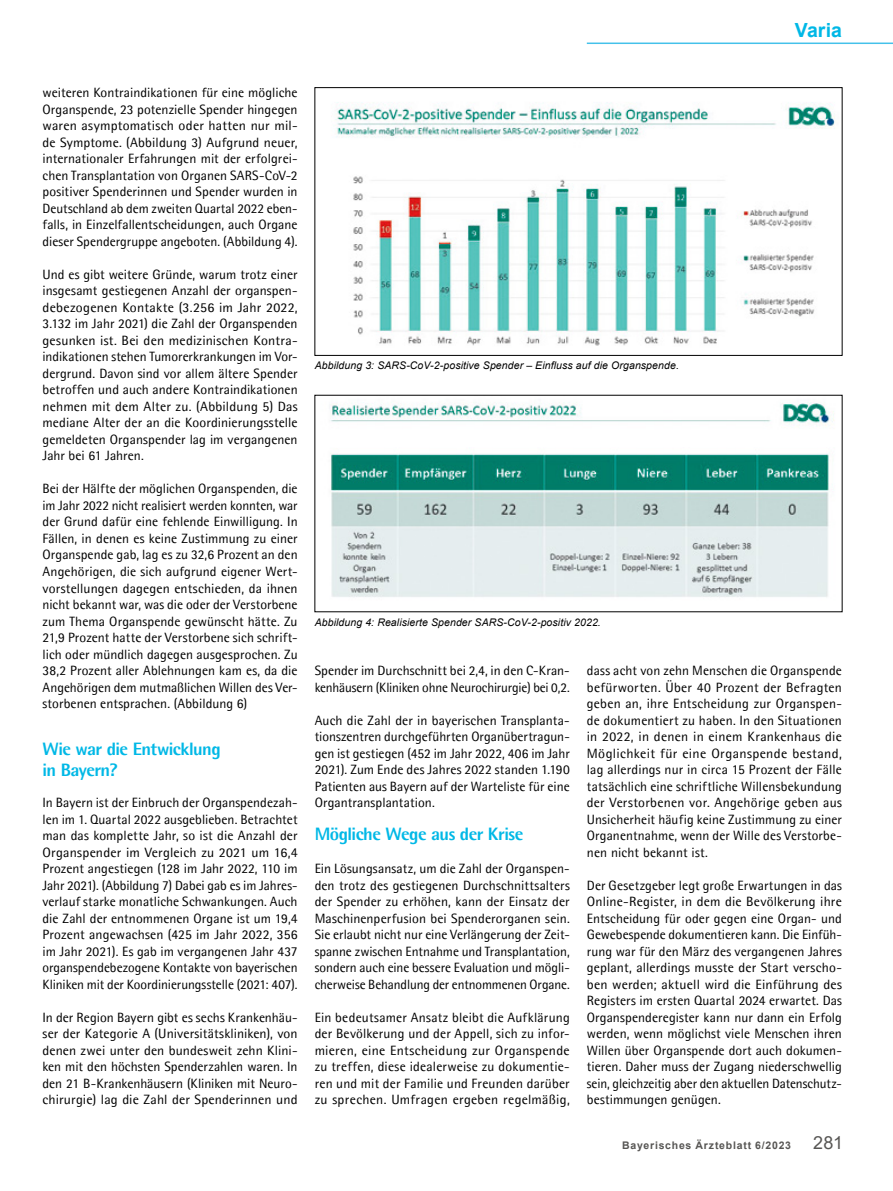
<style>
.page{position:relative;width:893px;height:1191px;background:#fff}
.page>*{position:absolute;margin:0;border:0;box-sizing:border-box;transform-origin:0 0}
.t1{font:700 19.5px "Arial";color:#00b8e6}
.t2{font:800 18px/21px "Agfa Rotis Semisans";letter-spacing:-.03em;color:#00b8e6}
.t3{font:13.5px/16.5px "Agfa Rotis Semisans";color:#000;text-align:justify}
.t4{font:italic 10.5px "Arial";letter-spacing:.01em;color:#000}
.t5{font:700 10.5px "Arial";letter-spacing:.07em;color:#575654}
.s1{font-weight:400;font-size:18px}
</style>
<div class="page">
<hr style="left:587px;top:43px;width:306px;height:1px;background:#44c1ea">
<img style="left:335px;top:102px;width:500px;height:244px">
<div style="left:315px;top:87px;width:527px;height:268px;border:1px solid #000"></div>
<img style="left:330px;top:402px;width:504px;height:195px">
<h1 class="t1" style="left:795px;top:16px;width:49px">Varia</h1>
<p class="t3" style="left:43px;top:84px;width:257px">weiteren Kontraindikationen für eine mögliche Organspende, 23 potenzielle Spender hingegen waren asymptomatisch oder hatten nur mil&shy;de Symptome. (Abbildung 3) Aufgrund neuer, internationaler Erfahrungen mit der erfolgrei&shy;chen Transplantation von Organen SARS-CoV-2 positiver Spenderinnen und Spender wurden in Deutschland ab dem zweiten Quartal 2022 eben&shy;falls, in Einzelfallentscheidungen, auch Organe dieser Spendergruppe angeboten. (Abbildung 4).</p>
<p class="t3" style="left:43px;top:266px;width:257px">Und es gibt weitere Gründe, warum trotz einer insgesamt gestiegenen Anzahl der organspen&shy;debezogenen Kontakte (3.256 im Jahr 2022, 3.132 im Jahr 2021) die Zahl der Organspenden gesunken ist. Bei den medizinischen Kontra&shy;indikationen stehen Tumorerkrankungen im Vor&shy;dergrund. Davon sind vor allem ältere Spender betroffen und auch andere Kontraindikationen nehmen mit dem Alter zu. (Abbildung 5) Das mediane Alter der an die Koordinierungsstelle gemeldeten Organspender lag im vergangenen Jahr bei 61 Jahren.</p>
<p class="t3" style="left:43px;top:480px;width:257px">Bei der Hälfte der möglichen Organspenden, die im Jahr 2022 nicht realisiert werden konnten, war der Grund dafür eine fehlende Einwilligung. In Fällen, in denen es keine Zustimmung zu einer Organspende gab, lag es zu 32,6 Prozent an den Angehörigen, die sich aufgrund eigener Wert&shy;vorstellungen dagegen entschieden, da ihnen nicht bekannt war, was die oder der Verstorbene zum Thema Organspende gewünscht hätte. Zu 21,9 Prozent hatte der Verstorbene sich schrift&shy;lich oder mündlich dagegen ausgesprochen. Zu 38,2 Prozent aller Ablehnungen kam es, da die Angehörigen dem mutmaßlichen Willen des Ver&shy;storbenen entsprachen. (Abbildung 6)</p>
<h2 class="t2" style="left:43px;top:737px;width:180px">Wie war die Entwicklung in Bayern?</h2>
<p class="t3" style="left:43px;top:794px;width:257px">In Bayern ist der Einbruch der Organspendezah&shy;len im 1. Quartal 2022 ausgeblieben. Betrachtet man das komplette Jahr, so ist die Anzahl der Organspender im Vergleich zu 2021 um 16,4<br>Prozent angestiegen (128 im Jahr 2022, 110 im Jahr 2021). (Abbildung 7) Dabei gab es im Jahres&shy;verlauf starke monatliche Schwankungen. Auch die Zahl der entnommenen Organe ist um 19,4<br>Prozent angewachsen (425 im Jahr 2022, 356 im Jahr 2021). Es gab im vergangenen Jahr 437 organspendebezogene Kontakte von bayerischen Kliniken mit der Koordinierungsstelle (2021: 407).</p>
<p class="t3" style="left:43px;top:1008px;width:257px">In der Region Bayern gibt es sechs Krankenhäu&shy;ser der Kategorie A (Universitätskliniken), von denen zwei unter den bundesweit zehn Klini&shy;ken mit den höchsten Spenderzahlen waren. In den 21 B-Krankenhäusern (Kliniken mit Neuro&shy;chirurgie) lag die Zahl der Spenderinnen und</p>
<p class="t4" style="left:315px;top:359px;width:366px">Abbildung 3: SARS-CoV-2-positive Spender – Einfluss auf die Organspende.</p>
<p class="t4" style="left:315px;top:615px;width:288px">Abbildung 4: Realisierte Spender SARS-CoV-2-positiv 2022.</p>
<p class="t3" style="left:315px;top:662px;width:257px">Spender im Durchschnitt bei 2,4, in den C-Kran&shy;kenhäusern (Kliniken ohne Neurochirurgie) bei 0,2.</p>
<p class="t3" style="left:315px;top:711px;width:257px">Auch die Zahl der in bayerischen Transplanta&shy;tionszentren durchgeführten Organübertragun&shy;gen ist gestiegen (452 im Jahr 2022, 406 im Jahr 2021). Zum Ende des Jahres 2022 standen 1.190<br>Patienten aus Bayern auf der Warteliste für eine Organtransplantation.</p>
<h2 class="t2" style="left:315px;top:823px;width:210px">Mögliche Wege aus der Krise</h2>
<p class="t3" style="left:315px;top:860px;width:257px">Ein Lösungsansatz, um die Zahl der Organspen&shy;den trotz des gestiegenen Durchschnittsalters der Spender zu erhöhen, kann der Einsatz der Maschinenperfusion bei Spenderorganen sein.<br>Sie erlaubt nicht nur eine Verlängerung der Zeit&shy;spanne zwischen Entnahme und Transplantation, sondern auch eine bessere Evaluation und mögli&shy;cherweise Behandlung der entnommenen Organe.</p>
<p class="t3" style="left:315px;top:1008px;width:257px">Ein bedeutsamer Ansatz bleibt die Aufklärung der Bevölkerung und der Appell, sich zu infor&shy;mieren, eine Entscheidung zur Organspende zu treffen, diese idealerweise zu dokumentie&shy;ren und mit der Familie und Freunden darüber zu sprechen. Umfragen ergeben regelmäßig,</p>
<p class="t3" style="left:587px;top:662px;width:257px">dass acht von zehn Menschen die Organspende befürworten. Über 40 Prozent der Befragten geben an, ihre Entscheidung zur Organspen&shy;de dokumentiert zu haben. In den Situationen in 2022, in denen in einem Krankenhaus die Möglichkeit für eine Organspende bestand, lag allerdings nur in circa 15 Prozent der Fälle tatsächlich eine schriftliche Willensbekundung der Verstorbenen vor. Angehörige geben aus Unsicherheit häufig keine Zustimmung zu einer Organentnahme, wenn der Wille des Verstorbe&shy;nen nicht bekannt ist.</p>
<p class="t3" style="left:587px;top:876px;width:257px">Der Gesetzgeber legt große Erwartungen in das Online-Register, in dem die Bevölkerung ihre Entscheidung für oder gegen eine Organ- und Gewebespende dokumentieren kann. Die Einfüh&shy;rung war für den März des vergangenen Jahres geplant, allerdings musste der Start verscho&shy;ben werden; aktuell wird die Einführung des Registers im ersten Quartal 2024 erwartet. Das Organspenderegister kann nur dann ein Erfolg werden, wenn möglichst viele Menschen ihren Willen über Organspende dort auch dokumen&shy;tieren. Daher muss der Zugang niederschwellig sein, gleichzeitig aber den aktuellen Datenschutz&shy;bestimmungen genügen.</p>
<p class="t5" style="left:622px;top:1137px;width:222px">Bayerisches Ärzteblatt 6/2023 <span class="s1">281</span></p>
</div>
